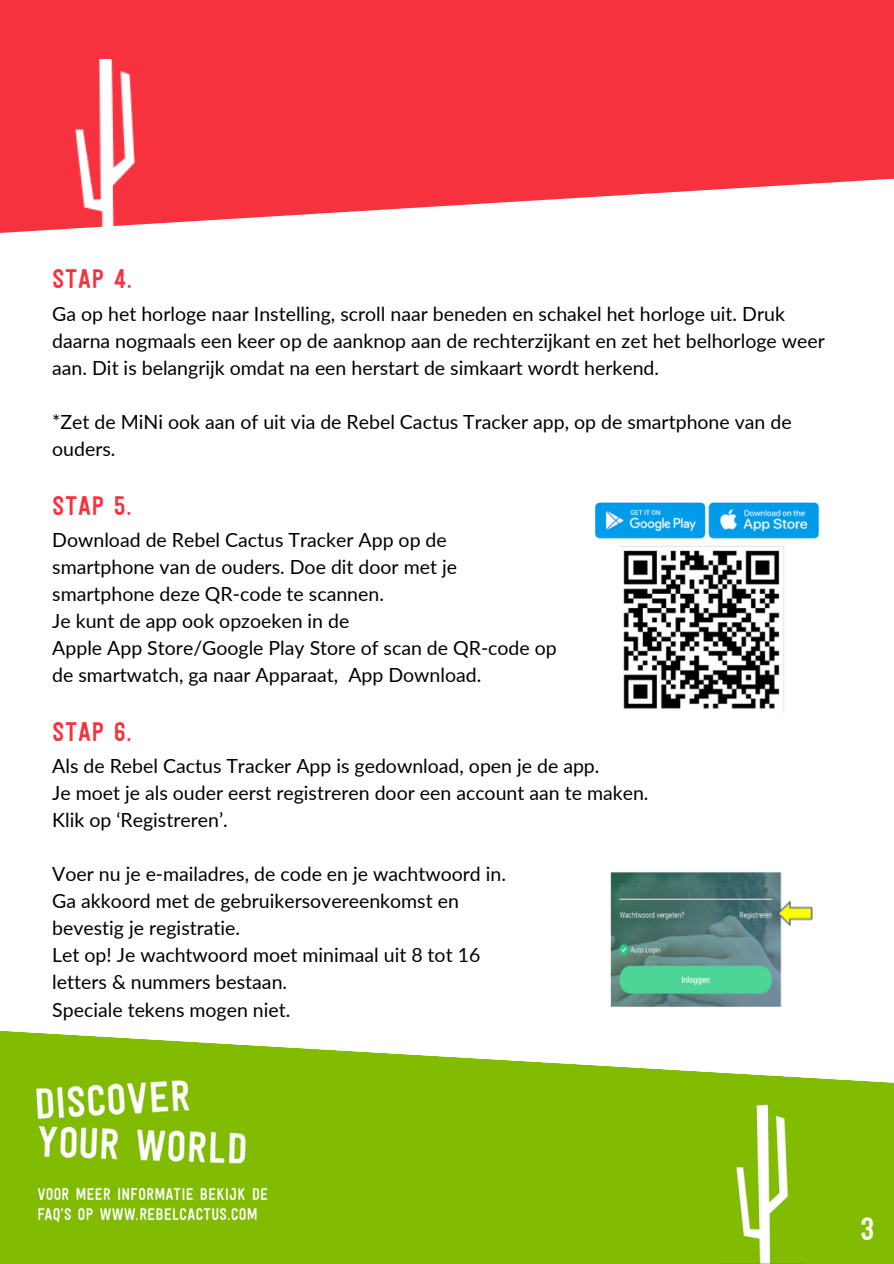
<style>
.page{position:relative;width:894px;height:1264px;background:#fff}
.page>*{position:absolute;margin:0;border:0;box-sizing:border-box;transform-origin:0 0}
.t1{font:32.25px "Festivo Letters No 19";color:#fff}
.t2{font:27px "Festivo Letters No 19";color:#f7323f}
.t3{font:19.5px/27px "Lato";color:#000}
</style>
<div class="page">
<svg style="left:0;top:0;width:893px;height:233px;background:#f74b56"></svg>
<svg style="left:0;top:1030px;width:893px;height:233px;fill:#82bc00"></svg>
<img style="left:721px;top:1097px;width:82px;height:166px">
<img style="left:19px;top:1067px;width:256px;height:176px">
<img style="left:75px;top:59px;width:60px;height:174px">
<img style="left:595px;top:502px;width:224px;height:211px">
<img style="left:610px;top:872px;width:203px;height:135px">
<p class="t2" style="left:52px;top:268px;width:82px">Stap 4.</p>
<p class="t3" style="left:52px;top:300px;width:773px">Ga op het horloge naar Instelling, scroll naar beneden en schakel het horloge uit. Druk daarna nogmaals een keer op de aanknop aan de rechterzijkant en zet het belhorloge weer aan. Dit is belangrijk omdat na een herstart de simkaart wordt herkend.</p>
<h1 class="t3" style="left:52px;top:408px;width:740px">*Zet de MiNi ook aan of uit via de Rebel Cactus Tracker app, op de smartphone van de ouders.</h1>
<h1 class="t2" style="left:52px;top:494px;width:81px">Stap 5.</h1>
<h1 class="t3" style="left:52px;top:526px;width:506px">Download de Rebel Cactus Tracker App op de<br>smartphone van de ouders. Doe dit door met je smartphone deze QR-code te scannen.<br>Je kunt de app ook opzoeken in de<br>Apple App Store/Google Play Store of scan de QR-code op de smartwatch, ga naar Apparaat, App Download.</h1>
<h1 class="t2" style="left:52px;top:720px;width:82px">STAP 6.</h1>
<h1 class="t3" style="left:52px;top:752px;width:597px">Als de Rebel Cactus Tracker App is gedownload, open je de app.<br>Je moet je als ouder eerst registreren door een account aan te maken.<br>Klik op ‘Registreren’.</h1>
<h1 class="t3" style="left:52px;top:860px;width:455px">Voer nu je e-mailadres, de code en je wachtwoord in.<br>Ga akkoord met de gebruikersovereenkomst en bevestig je registratie.<br>Let op! Je wachtwoord moet minimaal uit 8 tot 16 letters &amp; nummers bestaan.<br>Speciale tekens mogen niet.</h1>
<p class="t1" style="left:859px;top:1215px;width:16px">3</p>
</div>
